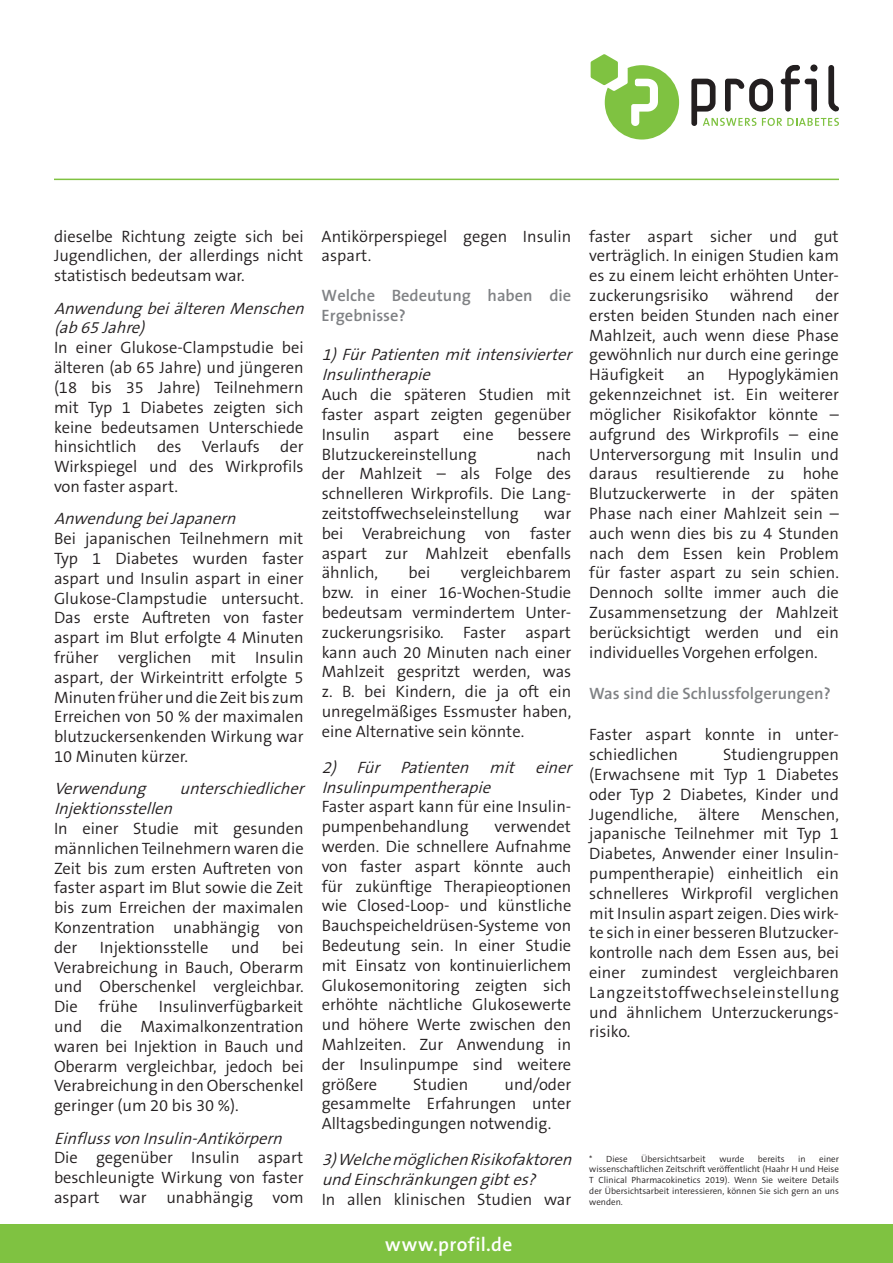
<style>
.page{position:relative;width:893px;height:1263px;background:#fff}
.page>*{position:absolute;margin:0;border:0;box-sizing:border-box;transform-origin:0 0}
.t1{font:600 19.5px "The Sans";letter-spacing:.02em;color:#fff}
.t2{font:300 16.5px/19.8px "The Sans B4";color:#231f20;text-align:justify}
.t3{font:italic 300 16.5px/19.8px "The Sans B4";color:#231f20}
.t4{font:600 16.5px/19.8px "The Sans";color:#808285}
.t5{font:300 9px/10.8px "The Sans B4";color:#231f20;text-align:justify}
</style>
<div class="page">
<div style="left:0;top:1225px;width:893px;height:38px;background:#7fc241"></div>
<svg style="left:691px;top:65px;width:148px;height:61px"></svg>
<svg style="left:591px;top:54px;width:88px;height:86px"></svg>
<hr style="left:54px;top:179px;width:785px;height:1px;background:#7fc241">
<p class="t2" style="left:54px;top:227px;width:251px">dieselbe Richtung zeigte sich bei Jugendlichen, der allerdings nicht statistisch bedeutsam war.</p>
<p class="t3" style="left:54px;top:299px;width:256px">Anwendungbeiälteren Menschen (ab 65Jahre)</p>
<p class="t2" style="left:54px;top:338px;width:251px">In einer Glukose-Clampstudie bei älteren (ab 65 Jahre) und jüngeren (18 bis 35 Jahre) Teilnehmern mit Typ 1 Diabetes zeigten sich keine bedeutsamen Unterschiede hinsichtlich des Verlaufs der Wirkspiegel und des Wirkprofils von faster aspart.</p>
<p class="t3" style="left:54px;top:509px;width:188px">AnwendungbeiJapanern</p>
<p class="t2" style="left:54px;top:529px;width:251px">Bei japanischen Teilnehmern mit Typ 1 Diabetes wurden faster aspart und Insulin aspart in einer Glukose-Clampstudie untersucht.<br>Das erste Auftreten von faster aspart im Blut erfolgte 4 Minuten früher verglichen mit Insulin aspart, der Wirkeintritt erfolgte 5<br>Minuten früher und die Zeit bis zum Erreichen von 50 % der maximalen blutzuckersenkenden Wirkung war 10 Minuten kürzer.</p>
<p class="t3" style="left:54px;top:779px;width:98px">Verwendung</p>
<p class="t3" style="left:179px;top:779px;width:131px">unterschiedlicher</p>
<p class="t3" style="left:54px;top:799px;width:125px">Injektionsstellen</p>
<p class="t2" style="left:54px;top:819px;width:251px">In einer Studie mit gesunden männlichen Teilnehmern waren die Zeit bis zum ersten Auftreten von faster aspart im Blut sowie die Zeit bis zum Erreichen der maximalen Konzentration unabhängig von der</p>
<p class="t2" style="left:54px;top:938px;width:251px;text-indent:228px">bei Verabreichung in Bauch, Oberarm und Oberschenkel vergleichbar.<br>Die</p>
<p class="t2" style="left:100px;top:938px;width:110px">Injektionsstelle</p>
<p class="t2" style="left:231px;top:938px;width:30px">und</p>
<p class="t2" style="left:54px;top:997px;width:251px;text-indent:105px">Insulinverfügbarkeit und die Maximalkonzentration waren bei Injektion in Bauch und Oberarm vergleichbar, jedoch bei Verabreichung in den Oberschenkel geringer (um 20 bis 30 %).</p>
<p class="t3" style="left:54px;top:1129px;width:234px">Einflussvon Insulin-Antikörpern</p>
<p class="t2" style="left:54px;top:1148px;width:251px">Die gegenüber Insulin aspart beschleunigte Wirkung von faster aspart war unabhängig vom</p>
<p class="t2" style="left:99px;top:997px;width:40px">frühe</p>
<p class="t2" style="left:322px;top:227px;width:251px">Antikörperspiegel gegen Insulin aspart.</p>
<p class="t4" style="left:322px;top:285px;width:251px">Welche Bedeutung haben die<br>Ergebnisse?</p>
<p class="t3" style="left:322px;top:346px;width:256px">1)FürPatienten mit intensivierter<br>Insulintherapie</p>
<p class="t2" style="left:322px;top:385px;width:251px">Auch die späteren Studien mit faster aspart zeigten gegenüber Insulin</p>
<p class="t2" style="left:394px;top:425px;width:47px">aspart</p>
<p class="t2" style="left:463px;top:425px;width:32px">eine</p>
<p class="t2" style="left:517px;top:425px;width:55px">bessere</p>
<p class="t2" style="left:322px;top:445px;width:156px">Blutzuckereinstellung</p>
<p class="t2" style="left:322px;top:445px;width:251px;text-indent:215px">nach der Mahlzeit – als Folge des schnelleren Wirkprofils. Die Lang&shy;zeitstoffwechseleinstellung</p>
<p class="t2" style="left:322px;top:504px;width:251px;text-indent:222px">war bei Verabreichung von faster aspart zur Mahlzeit ebenfalls ähnlich,</p>
<p class="t2" style="left:322px;top:563px;width:251px;text-indent:139px">vergleichbarem bzw. in einer 16-Wochen-Studie bedeutsam vermindertem Unter&shy;zuckerungsrisiko. Faster aspart kann auch 20 Minuten nach einer Mahlzeit gespritzt werden, was z. B. bei Kindern, die ja oft ein unregelmäßiges Essmuster haben, eine Alternative sein könnte.</p>
<p class="t3" style="left:322px;top:758px;width:256px">2) Für Patienten mit einer<br>Insulinpumpentherapie</p>
<p class="t2" style="left:322px;top:797px;width:251px">Faster aspart kann für eine Insulin&shy;pumpenbehandlung</p>
<p class="t2" style="left:409px;top:563px;width:23px">bei</p>
<p class="t2" style="left:322px;top:817px;width:251px;text-indent:173px">verwendet werden. Die schnellere Aufnahme von faster aspart könnte auch für zukünftige Therapieoptionen wie Closed-Loop- und künstliche Bauchspeicheldrüsen-Systeme von Bedeutung sein. In einer Studie mit Einsatz von kontinuierlichem Glukosemonitoring zeigten sich erhöhte nächtliche Glukosewerte und höhere Werte zwischen den Mahlzeiten. Zur Anwendung in der Insulinpumpe sind weitere größere</p>
<p class="t2" style="left:322px;top:1075px;width:251px;text-indent:183px">und/oder gesammelte Erfahrungen unter Alltagsbedingungen notwendig.</p>
<p class="t3" style="left:322px;top:1150px;width:256px">3)Welchemöglichen Risikofaktoren und Einschränkungen gibtes?</p>
<p class="t2" style="left:322px;top:1190px;width:251px">In allen klinischen Studien war</p>
<p class="t2" style="left:413px;top:1075px;width:57px">Studien</p>
<p class="t1" style="left:385px;top:1228px;width:129px">www.profil.de</p>
<p class="t2" style="left:589px;top:227px;width:251px">faster aspart sicher und gut verträglich. In einigen Studien kam es zu einem leicht erhöhten Unter&shy;zuckerungsrisiko</p>
<p class="t2" style="left:589px;top:286px;width:251px;text-indent:226px">der ersten beiden Stunden nach einer Mahlzeit, auch wenn diese Phase gewöhnlich nur durch eine geringe Häufigkeit</p>
<p class="t2" style="left:730px;top:286px;width:65px">während</p>
<p class="t2" style="left:589px;top:365px;width:251px;text-indent:138px">Hypoglykämien gekennzeichnet ist. Ein weiterer möglicher Risikofaktor könnte – aufgrund des Wirkprofils – eine Unterversorgung mit Insulin und daraus resultierende zu hohe Blutzuckerwerte in der späten Phase nach einer Mahlzeit sein – auch wenn dies bis zu 4 Stunden nach dem Essen kein Problem für faster aspart zu sein schien.<br>Dennoch sollte immer auch die Zusammensetzung der Mahlzeit berücksichtigt werden und ein individuelles Vorgehen erfolgen.</p>
<p class="t4" style="left:589px;top:683px;width:243px">Was sind die Schlussfolgerungen?</p>
<p class="t2" style="left:589px;top:725px;width:251px">Faster aspart konnte in unter&shy;schiedlichen</p>
<p class="t2" style="left:687px;top:365px;width:20px">an</p>
<p class="t2" style="left:589px;top:745px;width:251px;text-indent:134px">Studiengruppen (Erwachsene mit Typ 1 Diabetes oder Typ 2 Diabetes, Kinder und Jugendliche,</p>
<p class="t2" style="left:589px;top:805px;width:251px;text-indent:172px">Menschen, japanische Teilnehmer mit Typ 1<br>Diabetes, Anwender einer Insulin&shy;pumpentherapie) einheitlich ein schnelleres Wirkprofil verglichen mit Insulin aspart zeigen. Dies wirk&shy;te sich in einer besseren Blutzucker&shy;kontrolle nach dem Essen aus, bei einer zumindest vergleichbaren Langzeitstoffwechseleinstellung und ähnlichem Unterzuckerungs&shy;risiko.</p>
<p class="t2" style="left:699px;top:805px;width:43px">ältere</p>
<p class="t5" style="left:589px;top:1153px;width:40px">* Diese</p>
<p class="t5" style="left:641px;top:1153px;width:66px">Übersichtsarbeit</p>
<p class="t5" style="left:719px;top:1153px;width:26px">wurde</p>
<p class="t5" style="left:758px;top:1153px;width:28px">bereits</p>
<p class="t5" style="left:798px;top:1153px;width:9px">in</p>
<p class="t5" style="left:589px;top:1153px;width:251px;text-indent:230px">einer wissenschaftlichen Zeitschrift veröffentlicht (Haahr H und Heise T Clinical Pharmacokinetics 2019). Wenn Sie weitere Details der Übersichtsarbeit interessieren, können Sie sich gern an uns wenden.</p>
</div>
